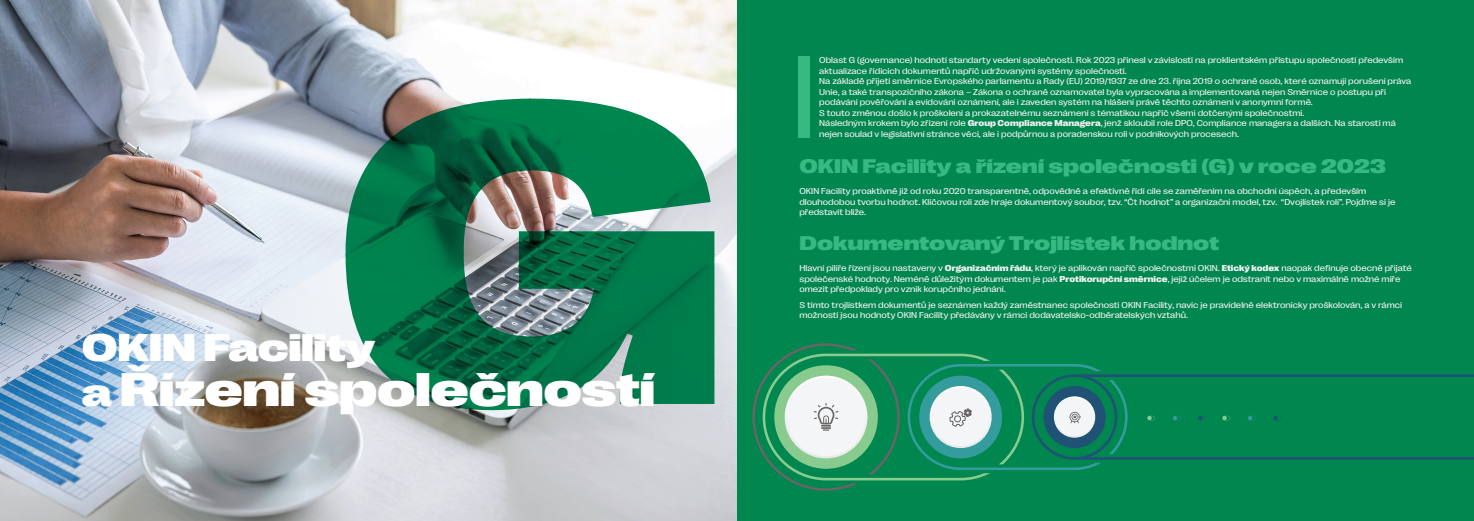
<style>
.page{position:relative;width:1474px;height:521px;background:#fff}
.page>*{position:absolute;margin:0;border:0;box-sizing:border-box;transform-origin:0 0}
.t1{font:48.12px "Right Grotesk Spatial Dark";letter-spacing:-.01em;color:#fff}
.t2{font:39.38px "Right Grotesk Spatial Dark";letter-spacing:-.01em;color:#fff}
.t3{font:20.12px "Right Grotesk Spatial Dark";color:#39b982}
.t4{font:expanded 8.75px/10.5px "Right Grotesk";color:#eff0f1}
.s1{font-size:39.38px}
.s2{font-family:"Right Grotesk Wide Dark";font-stretch:normal}
</style>
<div class="page">
<img style="left:0;top:0;width:737px;height:521px">
<img style="left:345px;top:99px;width:369px;height:311px">
<div style="left:737px;top:0;width:736px;height:521px;background:#00864f"></div>
<div style="left:799px;top:56px;width:11px;height:81px;background:#39b982"></div>
<svg style="left:1101px;top:374px;width:372px;height:86px"></svg>
<div style="left:1043px;top:386px;width:62px;height:62px;background:#1f5275;border-radius:50%"></div>
<svg style="left:1147px;top:416px;width:8px;height:4px"></svg>
<svg style="left:1172px;top:416px;width:8px;height:4px"></svg>
<svg style="left:1198px;top:416px;width:8px;height:4px"></svg>
<svg style="left:1222px;top:416px;width:8px;height:4px"></svg>
<svg style="left:1247px;top:416px;width:8px;height:4px"></svg>
<svg style="left:1273px;top:416px;width:8px;height:4px"></svg>
<svg style="left:752px;top:343px;width:349px;height:148px"></svg>
<h2 class="t2" style="left:82px;top:325px;width:295px">OKIN Facility</h2>
<h1 class="t1" style="left:82px;top:363px;width:575px"><span class="s1">a</span> Řízení společností</h1>
<p class="t4" style="left:819px;top:55px;width:593px">Oblast G (governance) hodnotí standarty vedení společnosti. Rok 2023 přinesl v závislosti na proklientském přístupu společností především aktualizace řídicích dokumentů napříč udržovanými systémy společností.<br>Na základě přijetí směrnice Evropského parlamentu a Rady (EU) 2019/1937 ze dne 23. října 2019 o ochraně osob, které oznamují porušení práva Unie, a také transpozičního zákona – Zákona o ochraně oznamovatel byla vypracována a implementovaná nejen Směrnice o postupu při podávání pověřování a evidování oznámení, ale i zaveden systém na hlášení právě těchto oznámení v anonymní formě.<br>S touto změnou došlo k proškolení a prokazatelnému seznámení s tématikou napříč všemi dotčenými společnostmi.<br>Následným krokem bylo zřízení role <span class="s2">Group Compliance Managera</span>, jenž skloubil role DPO, Compliance managera a dalších. Na starosti má nejen soulad v legislativní stránce věci, ale i podpůrnou a poradenskou roli v podnikových procesech.</p>
<h3 class="t3" style="left:799px;top:155px;width:588px">OKIN Facility a řízení společnosti (G) v roce 2023</h3>
<p class="t4" style="left:799px;top:186px;width:597px">OKIN Facility proaktivně již od roku 2020 transparentně, odpovědně a efektivně řídí cíle se zaměřením na obchodní úspěch, a především dlouhodobou tvorbu hodnot. Klíčovou roli zde hraje dokumentový soubor, tzv. “Čt hodnot” a organizační model, tzv. “Dvojlístek rolí”. Pojďme si je představit blíže.</p>
<h3 class="t3" style="left:799px;top:232px;width:421px">Dokumentovaný Trojlístek hodnot</h3>
<p class="t4" style="left:799px;top:263px;width:614px">Hlavní pilíře řízení jsou nastaveny v <span class="s2">Organizačním řádu</span>, který je aplikován napříč společnostmi OKIN. <span class="s2">Etický kodex</span> naopak definuje obecně přijaté společenské hodnoty. Neméně důležitým dokumentem je pak <span class="s2">Protikorupční směrnice</span>, jejíž účelem je odstranit nebo v maximálně možné míře omezit předpoklady pro vznik korupčního jednání.</p>
<p class="t4" style="left:799px;top:299px;width:604px">S tímto trojlístkem dokumentů je seznámen každý zaměstnanec společnosti OKIN Facility, navíc je pravidelně elektronicky proškolován, a v rámci možností jsou hodnoty OKIN Facility předávány v rámci dodavatelsko-odběratelských vztahů.</p>
</div>
